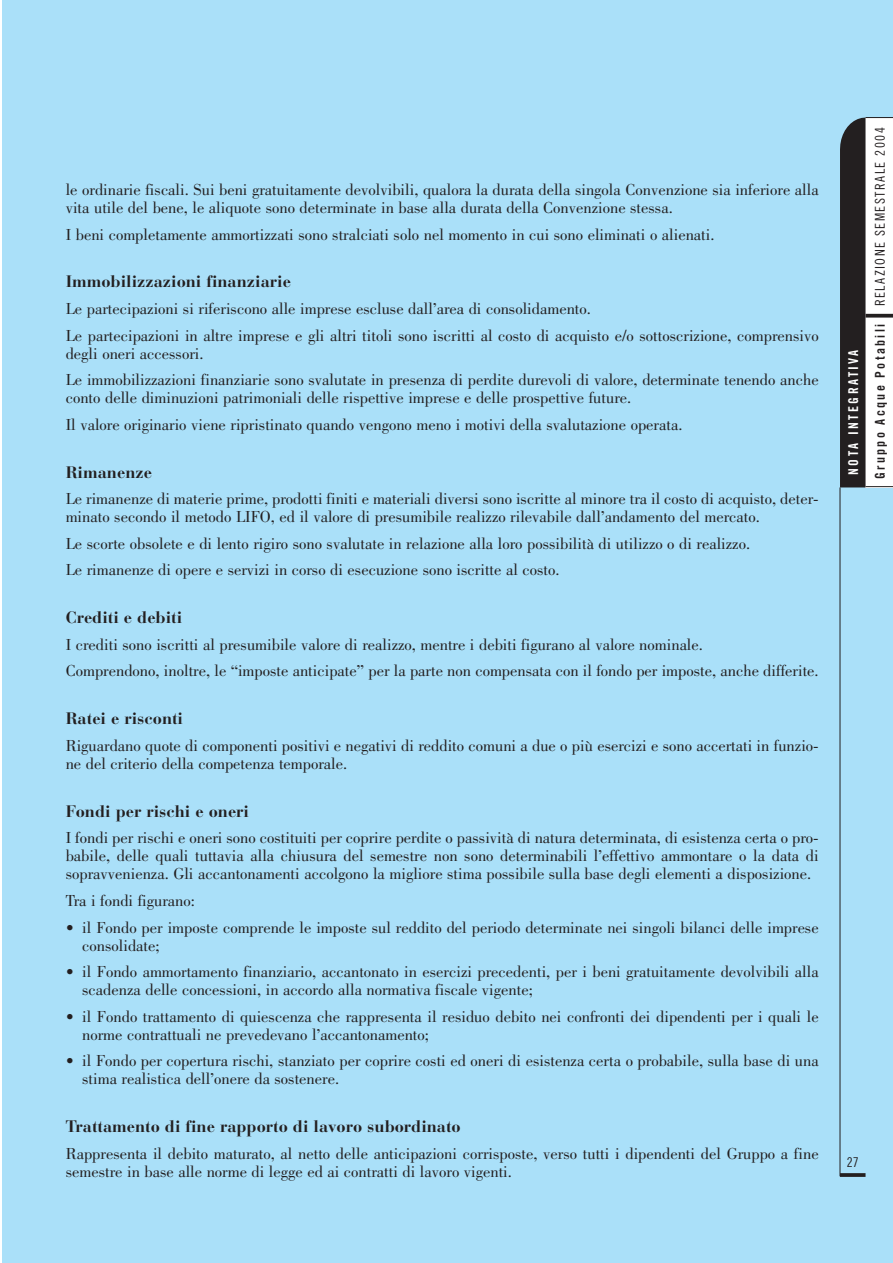
<style>
.page{position:relative;width:893px;height:1263px;background:#fff}
.page>*{position:absolute;margin:0;border:0;box-sizing:border-box;transform-origin:0 0}
.t1{font:16.5px/18px "Bodoni";color:#231f20}
.t2{font:700 16.5px "Bauer Bodoni";color:#231f20}
.t3{font:13.5px "Trade Gothic Cond Eighteen";letter-spacing:.105em;color:#231f20}
.t4{font:13.5px "Trade Gothic Bold Cond Twenty";letter-spacing:.17em;color:#231f20}
.t5{font:13.5px "Trade Gothic Bold Cond Twenty";letter-spacing:.175em;color:#fff}
</style>
<div class="page">
<div style="left:2px;top:0;width:890px;height:1263px;background:#aae0f9"></div>
<svg style="left:840px;top:1173px;width:25px;height:4px"></svg>
<hr style="left:839px;top:487px;width:1px;height:689px;background:#231f20">
<svg style="left:840px;top:117px;width:52px;height:370px;background:#888788"></svg>
<p class="t1" style="left:66px;top:182px;width:754px">le ordinarie fiscali. Sui beni gratuitamente devolvibili, qualora la durata della singola Convenzione sia inferiore alla vita utile del bene, le aliquote sono determinate in base alla durata della Convenzione stessa.</p>
<p class="t1" style="left:66px;top:227px;width:650px">I beni completamente ammortizzati sono stralciati solo nel momento in cui sono eliminati o alienati.</p>
<p class="t2" style="left:66px;top:275px;width:227px">Immobilizzazioni finanziarie</p>
<p class="t1" style="left:66px;top:297px;width:754px;line-height:26.5px">Le partecipazioni si riferiscono alle imprese escluse dall’area di consolidamento.<br>Le partecipazioni in altre imprese e gli altri titoli sono iscritti al costo di acquisto e/o sottoscrizione, comprensivo</p>
<p class="t1" style="left:66px;top:341px;width:754px;line-height:26.5px">degli oneri accessori.<br>Le immobilizzazioni finanziarie sono svalutate in presenza di perdite durevoli di valore, determinate tenendo anche</p>
<p class="t1" style="left:66px;top:386px;width:618px;line-height:26.5px">conto delle diminuzioni patrimoniali delle rispettive imprese e delle prospettive future.<br>Il valore originario viene ripristinato quando vengono meno i motivi della svalutazione operata.</p>
<p class="t2" style="left:66px;top:466px;width:88px">Rimanenze</p>
<p class="t1" style="left:66px;top:491px;width:754px">Le rimanenze di materie prime, prodotti finiti e materiali diversi sono iscritte al minore tra il costo di acquisto, deter&shy;minato secondo il metodo LIFO, ed il valore di presumibile realizzo rilevabile dall’andamento del mercato.</p>
<p class="t1" style="left:66px;top:532px;width:686px;line-height:26.5px">Le scorte obsolete e di lento rigiro sono svalutate in relazione alla loro possibilità di utilizzo o di realizzo.<br>Le rimanenze di opere e servizi in corso di esecuzione sono iscritte al costo.</p>
<p class="t2" style="left:66px;top:611px;width:118px">Crediti e debiti</p>
<p class="t1" style="left:66px;top:633px;width:754px;line-height:26.5px">I crediti sono iscritti al presumibile valore di realizzo, mentre i debiti figurano al valore nominale.<br>Comprendono, inoltre, le “imposte anticipate” per la parte non compensata con il fondo per imposte, anche differite.</p>
<p class="t2" style="left:66px;top:712px;width:119px">Ratei e risconti</p>
<p class="t1" style="left:66px;top:738px;width:754px">Riguardano quote di componenti positivi e negativi di reddito comuni a due o più esercizi e sono accertati in funzio&shy;ne del criterio della competenza temporale.</p>
<p class="t2" style="left:66px;top:805px;width:185px">Fondi per rischi e oneri</p>
<p class="t1" style="left:66px;top:830px;width:754px;text-align:justify">I fondi per rischi e oneri sono costituiti per coprire perdite o passività di natura determinata, di esistenza certa o pro&shy;babile, delle quali tuttavia alla chiusura del semestre non sono determinabili l’effettivo ammontare o la data di sopravvenienza. Gli accantonamenti accolgono la migliore stima possibile sulla base degli elementi a disposizione.</p>
<p class="t1" style="left:66px;top:893px;width:131px">Tra i fondi figurano:</p>
<p class="t1" style="left:82px;top:920px;width:738px;text-indent:-16px">• il Fondo per imposte comprende le imposte sul reddito del periodo determinate nei singoli bilanci delle imprese consolidate;</p>
<p class="t1" style="left:82px;top:964px;width:738px;text-indent:-16px">• il Fondo ammortamento finanziario, accantonato in esercizi precedenti, per i beni gratuitamente devolvibili alla scadenza delle concessioni, in accordo alla normativa fiscale vigente;</p>
<p class="t1" style="left:82px;top:1009px;width:738px;text-indent:-16px">• il Fondo trattamento di quiescenza che rappresenta il residuo debito nei confronti dei dipendenti per i quali le norme contrattuali ne prevedevano l’accantonamento;</p>
<p class="t1" style="left:82px;top:1053px;width:738px;text-indent:-16px">• il Fondo per copertura rischi, stanziato per coprire costi ed oneri di esistenza certa o probabile, sulla base di una stima realistica dell’onere da sostenere.</p>
<p class="t2" style="left:66px;top:1120px;width:396px">Trattamento di fine rapporto di lavoro subordinato</p>
<p class="t1" style="left:66px;top:1146px;width:754px">Rappresenta il debito maturato, al netto delle anticipazioni corrisposte, verso tutti i dipendenti del Gruppo a fine semestre in base alle norme di legge ed ai contratti di lavoro vigenti.</p>
<p class="t3" style="left:846px;top:1158px;width:13px">27</p>
<p class="t5" style="left:848px;top:475px;width:126px;rotate:-90deg">NOTA INTEGRATIVA</p>
<p class="t3" style="left:875px;top:306px;width:180px;rotate:-90deg">RELAZIONE SEMESTRALE 2004</p>
<p class="t4" style="left:875px;top:479px;width:156px;rotate:-90deg">Gruppo Acque Potabili</p>
</div>
